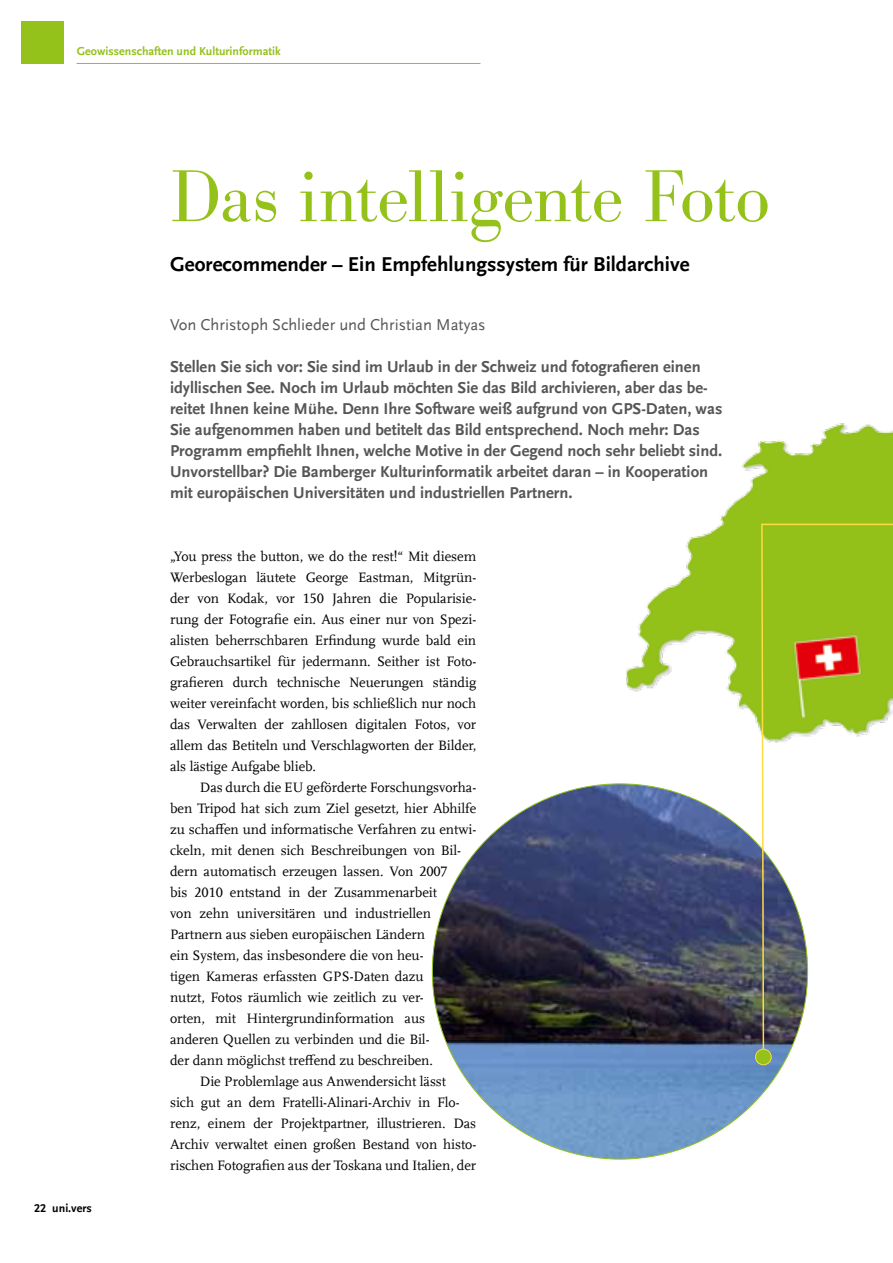
<style>
.page{position:relative;width:893px;height:1263px;background:#fff}
.page>*{position:absolute;margin:0;border:0;box-sizing:border-box;transform-origin:0 0}
.t1{font:300 72px "Bodoni BE";letter-spacing:-.01em;color:#94c11a}
.t2{font:700 21px "UB Scala Sans";color:#000}
.t3{font:700 16.5px/21px "UB Scala Sans";color:#565655}
.t4{font:16.5px "UB Scala Sans";color:#565655}
.t5{font:14.25px/21px "UB Scala";letter-spacing:-.005em;color:#000;text-align:justify}
.t6{font:700 12px "UB Scala Sans";color:#94c11a}
.t7{font:700 12px "UB Scala Sans";color:#000}
</style>
<div class="page">
<hr style="left:77px;top:63px;width:403px;height:1px;background:#94c11a">
<div style="left:21px;top:21px;width:43px;height:43px;background:#94c11a"></div>
<img style="left:626px;top:423px;width:267px;height:309px">
<img style="left:432px;top:784px;width:376px;height:375px;border-radius:188px">
<svg style="left:760px;top:523px;width:133px;height:535px"></svg>
<div style="left:756px;top:1049px;width:15px;height:16px;background:#94c11a;border-radius:50%"></div>
<div style="left:755px;top:1049px;width:17px;height:16px;border:1px solid #ffdb42;border-radius:50%"></div>
<p class="t6" style="left:77px;top:44px;width:205px">Geowissenschaften und Kulturinformatik</p>
<h1 class="t1" style="left:170px;top:156px;width:602px">Das intelligente Foto</h1>
<h2 class="t2" style="left:170px;top:251px;width:521px">Georecommender – Ein Empfehlungssystem für Bildarchive</h2>
<p class="t4" style="left:170px;top:315px;width:317px">Von Christoph Schlieder und Christian Matyas</p>
<p class="t3" style="left:170px;top:356px;width:554px">Stellen Sie sich vor: Sie sind im Urlaub in der Schweiz und fotografieren einen idyllischen See. Noch im Urlaub möchten Sie das Bild archivieren, aber das be&shy;reitet Ihnen keine Mühe. Denn Ihre Software weiß aufgrund von GPS-Daten, was Sie aufgenommen haben und betitelt das Bild entsprechend. Noch mehr: Das Programm empfiehlt Ihnen, welche Motive in der Gegend noch sehr beliebt sind.<br>Unvorstellbar? Die Bamberger Kulturinformatik arbeitet daran – in Kooperation mit europäischen Universitäten und industriellen Partnern.</p>
<p class="t7" style="left:34px;top:1201px;width:59px">22 uni.vers</p>
<p class="t5" style="left:170px;top:546px;width:308px">„You press the button, we do the rest!“ Mit diesem Werbeslogan läutete George Eastman, Mitgrün&shy;der von Kodak, vor 150 Jahren die Popularisie&shy;rung der Fotografie ein. Aus einer nur von Spezi&shy;alisten beherrschbaren Erfindung wurde bald ein Gebrauchsartikel für jedermann. Seither ist Foto&shy;grafieren durch technische Neuerungen ständig weiter vereinfacht worden, bis schließlich nur noch das Verwalten der zahllosen digitalen Fotos, vor allem das Betiteln und Verschlagworten der Bilder, als lästige Aufgabe blieb.</p>
<p class="t5" style="left:200px;top:777px;width:278px">Das durch die EU geförderte Forschungsvorha-</p>
<p class="t5" style="left:170px;top:798px;width:308px">ben Tripod hat sich zum Ziel gesetzt, hier Abhilfe</p>
<p class="t5" style="left:170px;top:819px;width:308px">zu schaffen und informatische Verfahren zu entwi-</p>
<p class="t5" style="left:170px;top:840px;width:292px">ckeln, mit denen sich Beschreibungen von Bil-</p>
<p class="t5" style="left:170px;top:861px;width:279px">dern automatisch erzeugen lassen. Von 2007</p>
<p class="t5" style="left:170px;top:882px;width:268px">bis 2010 entstand in der Zusammenarbeit</p>
<p class="t5" style="left:170px;top:903px;width:262px">von zehn universitären und industriellen</p>
<p class="t5" style="left:170px;top:924px;width:256px">Partnern aus sieben europäischen Ländern</p>
<p class="t5" style="left:170px;top:945px;width:255px">ein System, das insbesondere die von heu-</p>
<p class="t5" style="left:170px;top:966px;width:255px">tigen Kameras erfassten GPS-Daten dazu</p>
<p class="t5" style="left:170px;top:987px;width:255px">nutzt, Fotos räumlich wie zeitlich zu ver-</p>
<p class="t5" style="left:170px;top:1008px;width:256px">orten, mit Hintergrundinformation aus</p>
<p class="t5" style="left:170px;top:1029px;width:261px">anderen Quellen zu verbinden und die Bil-</p>
<p class="t5" style="left:170px;top:1050px;width:264px">der dann möglichst treffend zu beschreiben.</p>
<p class="t5" style="left:200px;top:1071px;width:248px">Die Problemlage aus Anwendersicht lässt</p>
<p class="t5" style="left:170px;top:1092px;width:291px">sich gut an dem Fratelli-Alinari-Archiv in Flo-</p>
<p class="t5" style="left:170px;top:1113px;width:308px">renz, einem der Projektpartner, illustrieren. Das</p>
<p class="t5" style="left:170px;top:1134px;width:308px">Archiv verwaltet einen großen Bestand von histo-</p>
<p class="t5" style="left:170px;top:1155px;width:308px">rischen Fotografien aus der Toskana und Italien, der</p>
</div>
